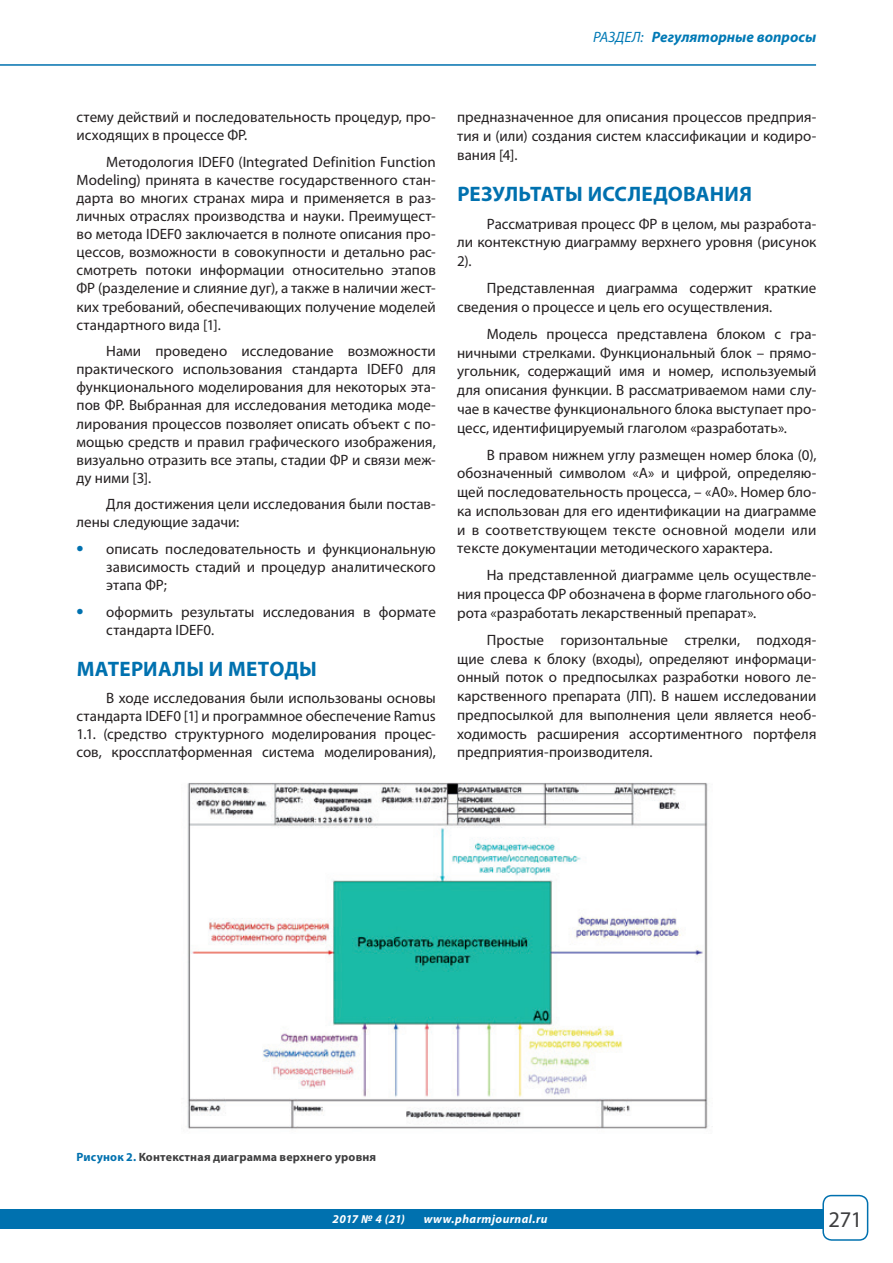
<style>
.page{position:relative;width:893px;height:1263px;background:#fff}
.page>*{position:absolute;margin:0;border:0;box-sizing:border-box;transform-origin:0 0}
.Заголовок_3_copy{font:22.5px "Myriad Pro";color:#3e3e3f}
.Основной{font:700 21px "Myriad Pro";letter-spacing:.01em;color:#0071af}
.Основной-2{font:15px/18.1px "Myriad Pro";color:#231f20;text-align:justify}
.t1{font:italic 700 15px "Myriad Pro";color:#0079b5}
.Основной-3{font:700 12px "Myriad Pro";letter-spacing:.015em;color:#3e3e3f}
.t2{font:italic 700 12px "Myriad Pro";letter-spacing:.035em;color:#fff}
.s1{font-weight:400}
.s2{font-weight:700;font-size:21px;color:#0071af}
.s3{color:#0071af}
</style>
<div class="page">
<div style="left:0;top:1209px;width:823px;height:20px;background:#0071af"></div>
<div style="left:822px;top:1195px;width:46px;height:46px;border:2px solid #0071af;border-radius:9px"></div>
<hr style="left:0;top:64px;width:816px;height:2px;background:#0071af">
<img style="left:187px;top:783px;width:526px;height:346px">
<p class="t1" style="left:593px;top:28px;width:225px"><span class="s1">РАЗДЕЛ:</span> Регуляторные вопросы</p>
<p class="Основной-2" style="left:77px;top:108px;width:361px">стему действий и последовательность процедур, про&shy;исходящих в процессе ФР.</p>
<p class="Основной-2" style="left:77px;top:153px;width:361px;text-indent:30px">Методология IDEF0 (Integrated Definition Function Modeling) принята в качестве государственного стан&shy;дарта во многих странах мира и применяется в раз&shy;личных отраслях производства и науки. Преимущест&shy;во метода IDEF0 заключается в полноте описания про&shy;цессов, возможности в совокупности и детально рас&shy;смотреть потоки информации относительно этапов ФР (разделение и слияние дуг), а также в наличии жест&shy;ких требований, обеспечивающих получение моделей стандартного вида [1].</p>
<p class="Основной-2" style="left:77px;top:342px;width:361px;text-indent:30px">Нами проведено исследование возможности практического использования стандарта IDEF0 для функционального моделирования для некоторых эта&shy;пов ФР. Выбранная для исследования методика моде&shy;лирования процессов позволяет описать объект с по&shy;мощью средств и правил графического изображения, визуально отразить все этапы, стадии ФР и связи меж&shy;ду ними [3].</p>
<p class="Основной-2" style="left:77px;top:495px;width:361px;text-indent:30px">Для достижения цели исследования были постав&shy;лены следующие задачи:</p>
<p class="Основной-2" style="left:106px;top:540px;width:331px;text-indent:-30px"><span class="s2">•</span> описать последовательность и функциональную зависимость стадий и процедур аналитического этапа ФР;</p>
<p class="Основной-2" style="left:106px;top:602px;width:331px;text-indent:-30px"><span class="s2">•</span> оформить результаты исследования в формате стандарта IDEF0.</p>
<p class="Основной" style="left:77px;top:655px;width:242px">МАТЕРИАЛЫ И МЕТОДЫ</p>
<p class="Основной-2" style="left:77px;top:688px;width:361px;text-indent:30px">В ходе исследования были использованы основы стандарта IDEF0 [1] и программное обеспечение Ramus 1.1. (средство структурного моделирования процес&shy;сов, кроссплатформенная система моделирования),</p>
<p class="Основной-2" style="left:457px;top:108px;width:361px;line-height:18.8px">предназначенное для описания процессов предприя&shy;тия и (или) создания систем классификации и кодиро&shy;вания [4].</p>
<p class="Основной" style="left:457px;top:181px;width:296px">РЕЗУЛЬТАТЫ ИССЛЕДОВАНИЯ</p>
<p class="Основной-2" style="left:457px;top:214px;width:361px;line-height:18.8px;text-indent:30px">Рассматривая процесс ФР в целом, мы разработа&shy;ли контекстную диаграмму верхнего уровня (рисунок 2).</p>
<p class="Основной-2" style="left:457px;top:278px;width:361px;line-height:18.8px;text-indent:30px">Представленная диаграмма содержит краткие сведения о процессе и цель его осуществления.</p>
<p class="Основной-2" style="left:457px;top:324px;width:361px;line-height:18.8px;text-indent:30px">Модель процесса представлена блоком с гра&shy;ничными стрелками. Функциональный блок – прямо&shy;угольник, содержащий имя и номер, используемый для описания функции. В рассматриваемом нами слу&shy;чае в качестве функционального блока выступает про&shy;цесс, идентифицируемый глаголом «разработать».</p>
<p class="Основной-2" style="left:457px;top:445px;width:361px;line-height:18.8px;text-indent:30px">В правом нижнем углу размещен номер блока (0), обозначенный символом «А» и цифрой, определяю&shy;щей последовательность процесса, – «А0». Номер бло&shy;ка использован для его идентификации на диаграмме и в соответствующем тексте основной модели или тексте документации методического характера.</p>
<p class="Основной-2" style="left:457px;top:566px;width:361px;line-height:18.8px;text-indent:30px">На представленной диаграмме цель осуществле&shy;ния процесса ФР обозначена в форме глагольного обо&shy;рота «разработать лекарственный препарат».</p>
<p class="Основной-2" style="left:457px;top:630px;width:361px;line-height:18.8px;text-indent:30px">Простые горизонтальные стрелки, подходя&shy;щие слева к блоку (входы), определяют информаци&shy;онный поток о предпосылках разработки нового ле&shy;карственного препарата (ЛП). В нашем исследовании предпосылкой для выполнения цели является необ&shy;ходимость расширения ассортиментного портфеля предприятия-производителя.</p>
<p class="Основной-3" style="left:77px;top:1149px;width:301px"><span class="s3">Рисунок 2.</span> Контекстная диаграмма верхнего уровня</p>
<p class="t2" style="left:333px;top:1211px;width:74px">2017 № 4 (21)</p>
<p class="t2" style="left:424px;top:1211px;width:125px">www.pharmjournal.ru</p>
<p class="Заголовок_3_copy" style="left:828px;top:1205px;width:35px">271</p>
</div>
